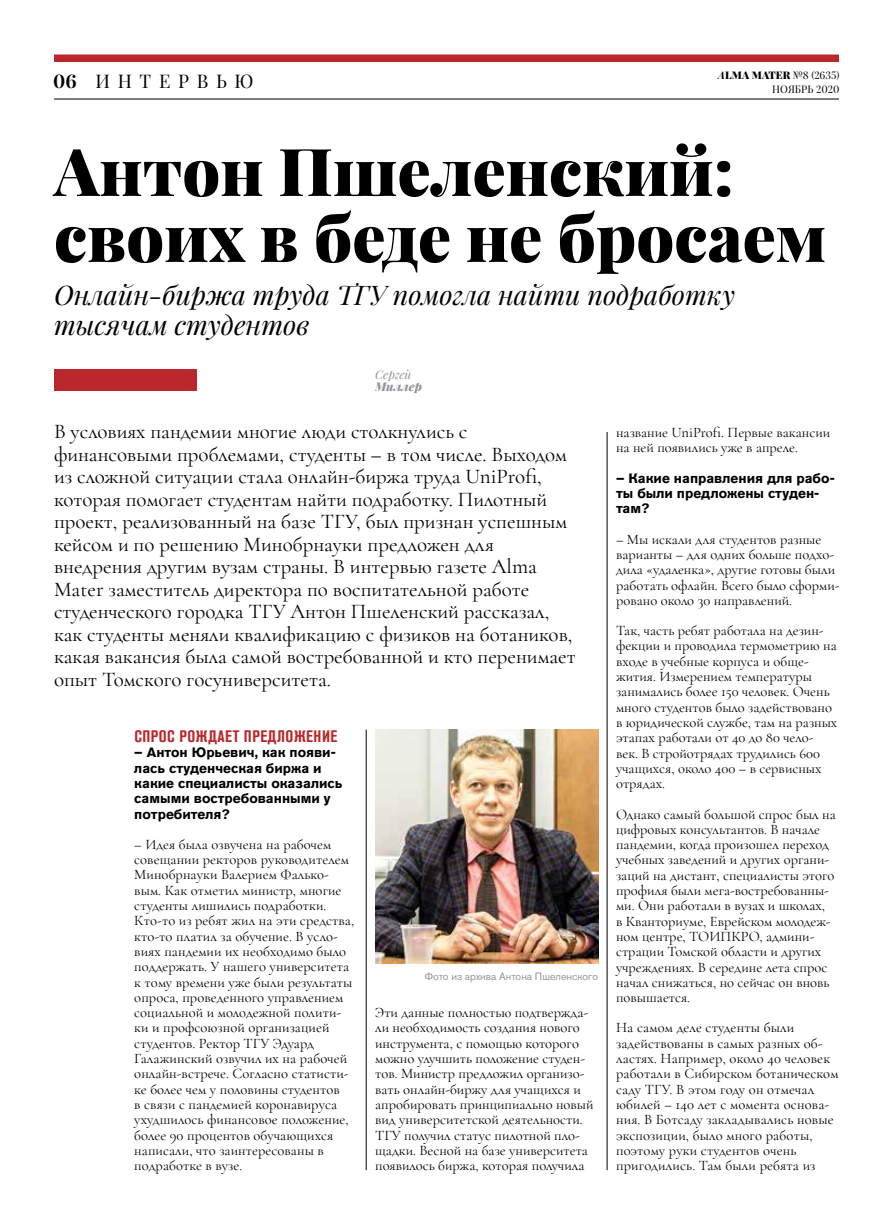
<style>
.page{position:relative;width:893px;height:1229px;background:#fff}
.page>*{position:absolute;margin:0;border:0;box-sizing:border-box;transform-origin:0 0}
.t1{font:900 66px/66px "Playfair Display";color:#000}
.t2{font:italic 27px/30px "Playfair Display";color:#000}
.t3{font:21px/22.5px "Cormorant Garamond";color:#000}
.t4{font:18.75px "Playfair Display";letter-spacing:.41em;color:#000}
.t5{font:700 condensed 16.5px "Akzidenz Grotesk Pro";letter-spacing:.03em;color:#ba282e}
.t6{font:14.55px/15.3px "Cormorant Garamond";color:#000}
.t7{font:700 13.5px/15.3px "Akzidenz Grotesk Pro";color:#000}
.t8{font:italic 12px "Playfair Display";color:#939598}
.t9{font:italic 900 12px "Playfair Display";color:#939598}
.t10{font:10.5px "Akzidenz Grotesk Pro";color:#939598}
.t11{font:900 10.5px "Playfair Display";letter-spacing:.01em;color:#000}
.t12{font:10.5px "Playfair Display";letter-spacing:.005em;color:#000}
.s1{font-weight:700}
.s2{font-weight:700;font-style:italic}
.s3{font-weight:400}
</style>
<div class="page">
<div style="left:54px;top:55px;width:785px;height:7px;background:#ba282e"></div>
<hr style="left:54px;top:99px;width:785px;height:1px;background:#000">
<div style="left:54px;top:369px;width:143px;height:22px;background:#ba282e"></div>
<img style="left:375px;top:730px;width:223px;height:233px">
<hr style="left:366px;top:730px;width:1px;height:440px;background:#000">
<hr style="left:607px;top:432px;width:1px;height:738px;background:#000">
<p class="t4" style="left:53px;top:69px;width:202px"><span class="s1">06</span> ИНТЕРВЬЮ</p>
<p class="t11" style="left:718px;top:69px;width:123px"><span class="s2">A</span>LMA MATER <span class="s3">№8 (2635)</span></p>
<p class="t12" style="left:772px;top:83px;width:69px">НОЯБРЬ 2020</p>
<h1 class="t1" style="left:54px;top:137px;width:774px">Антон Пшеленский: своих в беде не бросаем</h1>
<h2 class="t2" style="left:54px;top:279px;width:682px">Онлайн-биржа труда ТГУ помогла найти подработку тысячам студентов</h2>
<p class="t8" style="left:375px;top:366px;width:38px">Сергей</p>
<p class="t9" style="left:375px;top:378px;width:48px">Миллер</p>
<p class="t3" style="left:54px;top:420px;width:523px">В условиях пандемии многие люди столкнулись с финансовыми проблемами, студенты – в том числе. Выходом из сложной ситуации стала онлайн-биржа труда UniProfi, которая помогает студентам найти подработку. Пилотный проект, реализованный на базе ТГУ, был признан успешным кейсом и по решению Минобрнауки предложен для внедрения другим вузам страны. В интервью газете Alma Mater заместитель директора по воспитательной работе студенческого городка ТГУ Антон Пшеленский рассказал, как студенты меняли квалификацию с физиков на ботаников, какая вакансия была самой востребованной и кто перенимает опыт Томского госуниверситета.</p>
<p class="t5" style="left:134px;top:725px;width:205px">СПРОС РОЖДАЕТ ПРЕДЛОЖЕНИЕ</p>
<p class="t7" style="left:134px;top:745px;width:210px">– Антон Юрьевич, как появи&shy;лась студенческая биржа и какие специалисты оказались самыми востребованными у потребителя?</p>
<p class="t6" style="left:134px;top:836px;width:222px">– Идея была озвучена на рабочем совещании ректоров руководителем<br>Минобрнауки Валерием Фалько&shy;вым. Как отметил министр, многие студенты лишились подработки.<br>Кто-то из ребят жил на эти средства, кто-то платил за обучение. В усло&shy;виях пандемии их необходимо было поддержать. У нашего университета к тому времени уже были результаты опроса, проведенного управлением социальной и молодежной полити&shy;ки и профсоюзной организацией студентов. Ректор ТГУ Эдуард<br>Галажинский озвучил их на рабочей онлайн-встрече. Согласно статисти&shy;ке более чем у половины студентов<br>в связи с пандемией коронавируса ухудшилось финансовое положение, более 90 процентов обучающихся написали, что заинтересованы в подработке в вузе.</p>
<p class="t10" style="left:425px;top:969px;width:175px">Фото из архива Антона Пшеленского</p>
<p class="t6" style="left:375px;top:1005px;width:220px">Эти данные полностью подтвержда&shy;ли необходимость создания нового инструмента, с помощью которого можно улучшить положение студен&shy;тов. Министр предложил организо&shy;вать онлайн-биржу для учащихся и апробировать принципиально новый вид университетской деятельности.<br>ТГУ получил статус пилотной пло&shy;щадки. Весной на базе университета появилось биржа, которая получила</p>
<p class="t6" style="left:616px;top:425px;width:216px">название UniProfi. Первые вакансии на ней появились уже в апреле.</p>
<p class="t7" style="left:616px;top:470px;width:220px">– Какие направления для рабо&shy;ты были предложены студен&shy;там?</p>
<p class="t6" style="left:616px;top:531px;width:225px">– Мы искали для студентов разные варианты – для одних больше подхо&shy;дила «удаленка», другие готовы были работать офлайн. Всего было сформи&shy;ровано около 30 направлений.</p>
<p class="t6" style="left:616px;top:623px;width:223px">Так, часть ребят работала на дезин&shy;фекции и проводила термометрию на входе в учебные корпуса и обще&shy;жития. Измерением температуры занимались более 150 человек. Очень много студентов было задействовано в юридической службе, там на разных этапах работали от 40 до 80 чело&shy;век. В стройотрядах трудились 600 учащихся, около 400 – в сервисных отрядах.</p>
<p class="t6" style="left:616px;top:806px;width:221px">Однако самый большой спрос был на цифровых консультантов. В начале пандемии, когда произошел переход учебных заведений и других органи&shy;заций на дистант, специалисты этого профиля были мега-востребованны&shy;ми. Они работали в вузах и школах,<br>в Кванториуме, Еврейском молодеж&shy;ном центре, ТОИПКРО, админи&shy;страции Томской области и других учреждениях. В середине лета спрос начал снижаться, но сейчас он вновь повышается.</p>
<p class="t6" style="left:616px;top:1020px;width:224px">На самом деле студенты были задействованы в самых разных об&shy;ластях. Например, около 40 человек работали в Сибирском ботаническом саду ТГУ. В этом году он отмечал юбилей – 140 лет с момента основа&shy;ния. В Ботсаду закладывались новые экспозиции, было много работы, поэтому руки студентов очень пригодились. Там были ребята из</p>
</div>
